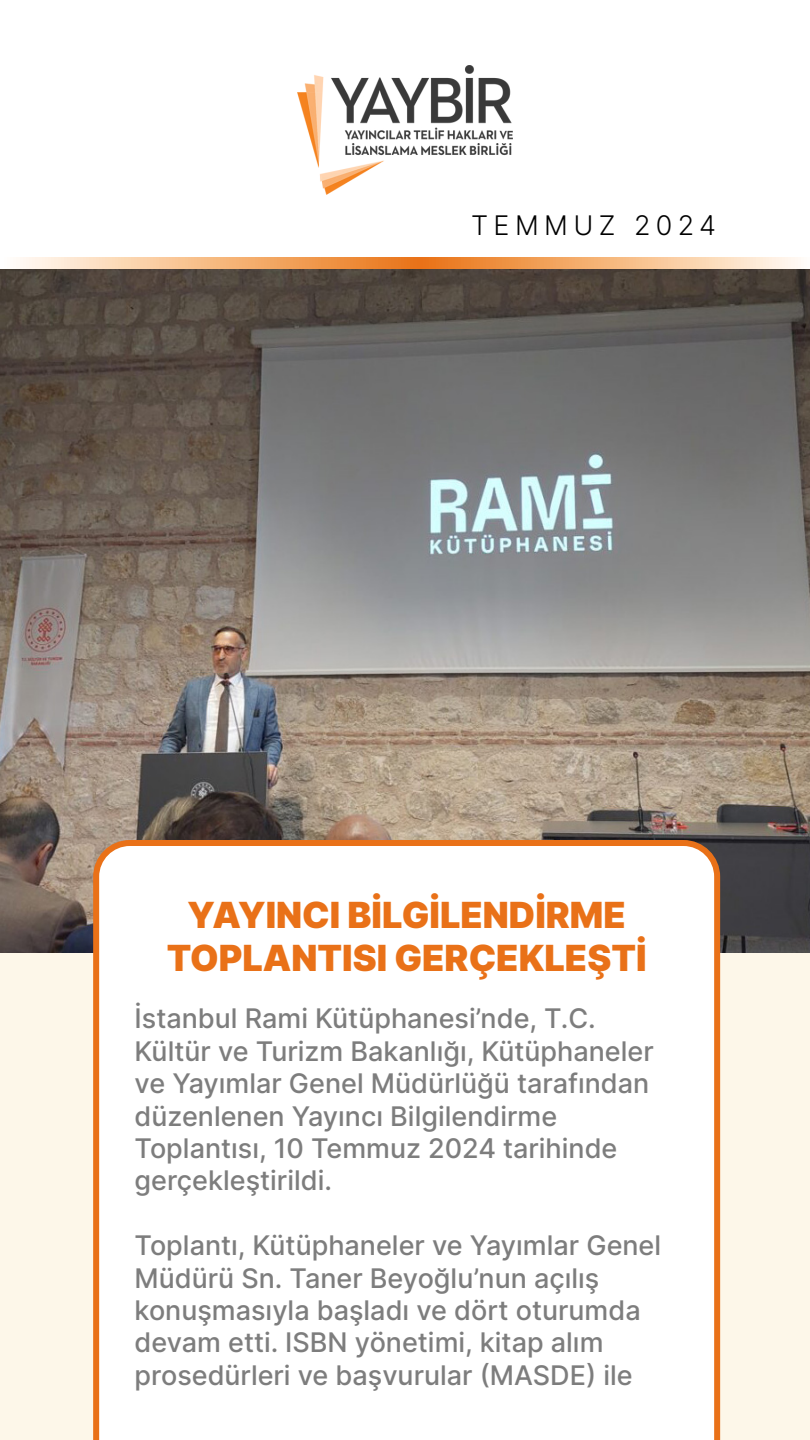
<style>
.page{position:relative;width:810px;height:1440px;background:#fff}
.page>*{position:absolute;margin:0;border:0;box-sizing:border-box;transform-origin:0 0}
.t1{font:900 36px/43.2px "Inter";color:#e97118;text-align:center}
.t2{font:500 27px/32.4px "Inter";color:#7d7d7d}
.t3{font:300 27px "Inter";letter-spacing:.2em;color:#000}
</style>
<div class="page">
<div style="left:0;top:586px;width:809px;height:854px;background:#fdf7e9"></div>
<img style="left:298px;top:65px;width:214px;height:130px">
<svg style="left:20px;top:257px;width:781px;height:2px;background:#f5b780"></svg>
<svg style="left:0;top:259px;width:810px;height:11px;background:#e6ae7e"></svg>
<img style="left:0;top:270px;width:810px;height:682px">
<div style="left:93px;top:840px;width:627px;height:600px;background:#fff"></div>
<p class="t3" style="left:471px;top:205px;width:247px">TEMMUZ 2024</p>
<h1 class="t1" style="left:167px;top:892px;width:481px">YAYINCI BİLGİLENDİRME<br>TOPLANTISI GERÇEKLEŞTİ</h1>
<p class="t2" style="left:135px;top:1002px;width:521px">İstanbul Rami Kütüphanesi’nde, T.C.<br>Kültür ve Turizm Bakanlığı, Kütüphaneler ve Yayımlar Genel Müdürlüğü tarafından düzenlenen Yayıncı Bilgilendirme Toplantısı, 10 Temmuz 2024 tarihinde gerçekleştirildi.</p>
<p class="t2" style="left:135px;top:1229px;width:528px">Toplantı, Kütüphaneler ve Yayımlar Genel Müdürü Sn. Taner Beyoğlu’nun açılış konuşmasıyla başladı ve dört oturumda devam etti. ISBN yönetimi, kitap alım prosedürleri ve başvurular (MASDE) ile</p>
</div>
